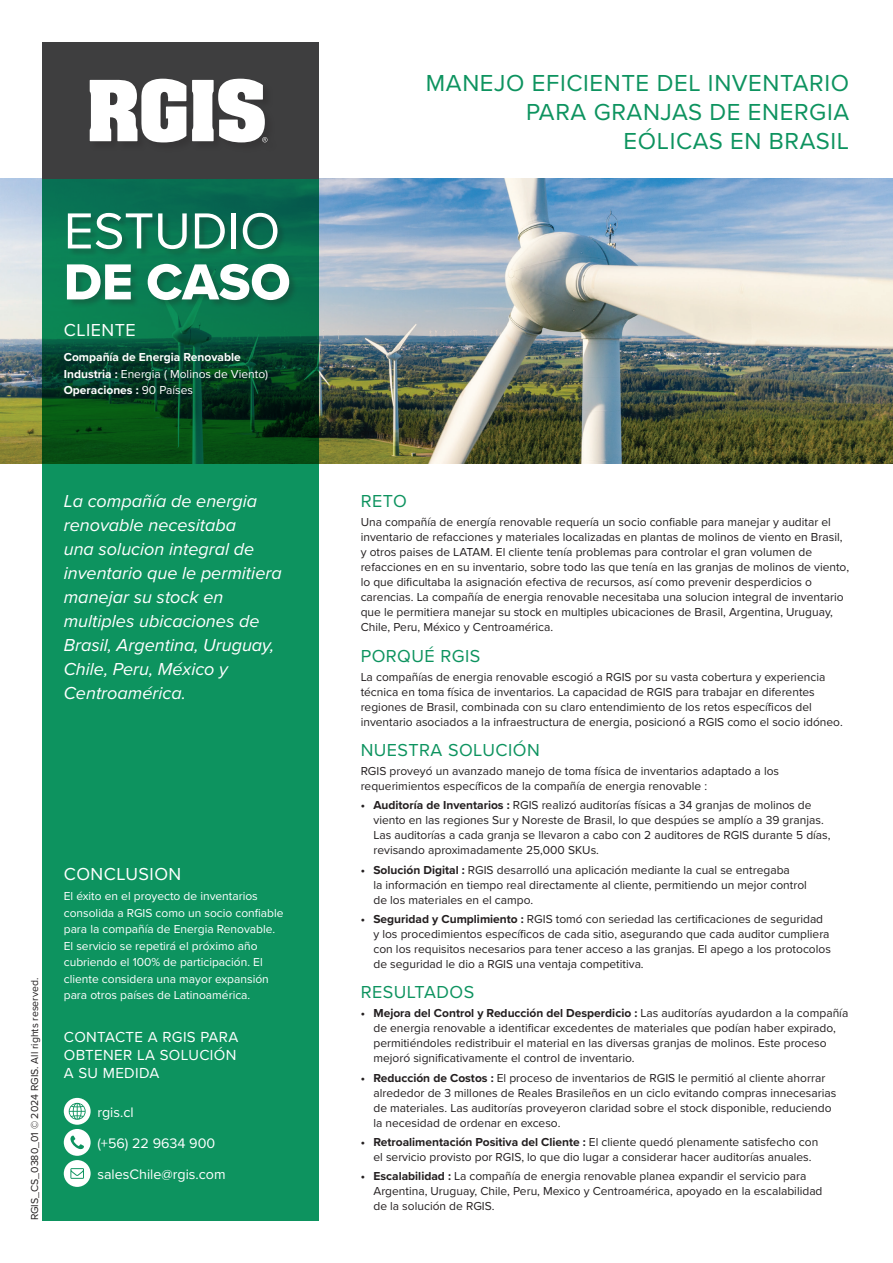
<style>
.page{position:relative;width:893px;height:1263px;background:#fff}
.page>*{position:absolute;margin:0;border:0;box-sizing:border-box;transform-origin:0 0}
.t1{font:52.5px "Proxima Nova";color:#fff}
.t2{font:52.5px "Proxima Nova Extrabld";color:#fff}
.t3{font:24px/28.8px "Proxima Nova";letter-spacing:.025em;color:#0d935f;text-align:right}
.t4{font:italic 18px/24px "Proxima Nova";color:#fff}
.t5{font:18px "Proxima Nova";letter-spacing:.025em;color:#0d935f}
.t6{font:18px "Proxima Nova";letter-spacing:.025em;color:#fff}
.t7{font:15.15px/18.1px "Proxima Nova";letter-spacing:.025em;color:#fff;text-align:justify}
.t8{font:14.25px "Proxima Nova";color:#fff}
.t9{font:12px/15px "Proxima Nova";color:#231f20}
.t10{font:12px/16.5px "Proxima Nova";color:#fff}
.t11{font:700 12px/16.5px "Proxima Nova";color:#fff}
.t12{font:10.5px "Proxima Nova";color:#231f20}
.s1{font-weight:400}
.s2{font-weight:700}
</style>
<div class="page">
<img style="left:0;top:179px;width:893px;height:284px">
<svg style="left:43px;top:179px;width:276px;height:1041px;background:#0b8555"></svg>
<div style="left:67px;top:213px;width:231px;height:96px;background:#231f20;opacity:.25"></div>
<div style="left:43px;top:43px;width:276px;height:136px;background:#3e3e3f"></div>
<svg style="left:192px;top:79px;width:75px;height:63px"></svg>
<svg style="left:90px;top:79px;width:96px;height:63px"></svg>
<div style="left:64px;top:1160px;width:27px;height:27px;background:#fff;border-radius:50%"></div>
<svg style="left:70px;top:1168px;width:14px;height:11px"></svg>
<div style="left:64px;top:1129px;width:27px;height:27px;background:#fff;border-radius:50%"></div>
<svg style="left:70px;top:1136px;width:14px;height:13px"></svg>
<div style="left:64px;top:1098px;width:27px;height:27px;background:#fff;border-radius:50%"></div>
<svg style="left:69px;top:1103px;width:17px;height:17px"></svg>
<h1 class="t1" style="left:64px;top:192px;width:218px">ESTUDIO</h1>
<h1 class="t2" style="left:64px;top:243px;width:228px">DE CASO</h1>
<h3 class="t6" style="left:64px;top:317px;width:73px">CLIENTE</h3>
<p class="t11" style="left:64px;top:349px;width:206px">Compañía de Energia Renovable<br>Industria : <span class="s1">Energia ( Molinos de Viento)<br></span>Operaciones : <span class="s1">90 Países</span></p>
<h3 class="t4" style="left:64px;top:488px;width:219px">La compañía de energia renovable necesitaba<br>una solucion integral de inventario que le permitiera manejar su stock en multiples ubicaciones de<br>Brasil, Argentina, Uruguay,<br>Chile, Peru, México y<br>Centroamérica.</h3>
<p class="t12" style="left:27px;top:1220px;width:244px;rotate:-90deg">RGIS_CS_0380_01 © 2024 RGIS. All rights reserved.</p>
<h3 class="t6" style="left:64px;top:860px;width:119px">CONCLUSION</h3>
<p class="t10" style="left:64px;top:887px;width:221px">El éxito en el proyecto de inventarios consolida a RGIS como un socio confiable para la compañía de Energia Renovable.<br>El servicio se repetirá el próximo año cubriendo el 100% de participación. El cliente considera una mayor expansión para otros países de Latinoamérica.</p>
<p class="t7" style="left:64px;top:1027px;width:176px">CONTACTE A RGIS PARA OBTENER LA SOLUCIÓN A SU MEDIDA</p>
<p class="t8" style="left:97px;top:1101px;width:38px">rgis.cl</p>
<p class="t8" style="left:97px;top:1133px;width:119px">(+56) 22 9634 900</p>
<p class="t8" style="left:97px;top:1164px;width:130px">salesChile@rgis.com</p>
<h2 class="t3" style="left:426px;top:68px;width:425px">MANEJO EFICIENTE DEL INVENTARIO<br>PARA GRANJAS DE ENERGIA<br>EÓLICAS EN BRASIL</h2>
<h3 class="t5" style="left:361px;top:488px;width:48px">RETO</h3>
<p class="t9" style="left:361px;top:514px;width:490px">Una compañía de energía renovable requería un socio confiable para manejar y auditar el inventario de refacciones y materiales localizadas en plantas de molinos de viento en Brasil, y otros paises de LATAM. El cliente tenía problemas para controlar el gran volumen de refacciones en en su inventario, sobre todo las que tenía en las granjas de molinos de viento, lo que dificultaba la asignación efectiva de recursos, así como prevenir desperdicios o carencias. La compañía de energia renovable necesitaba una solucion integral de inventario que le permitiera manejar su stock en multiples ubicaciones de Brasil, Argentina, Uruguay, Chile, Peru, México y Centroamérica.</p>
<h3 class="t5" style="left:361px;top:642px;width:121px">PORQUÉ RGIS</h3>
<p class="t9" style="left:361px;top:669px;width:484px">La compañías de energia renovable escogió a RGIS por su vasta cobertura y experiencia técnica en toma física de inventarios. La capacidad de RGIS para trabajar en diferentes regiones de Brasil, combinada con su claro entendimiento de los retos específicos del inventario asociados a la infraestructura de energia, posicionó a RGIS como el socio idóneo.</p>
<h3 class="t5" style="left:361px;top:736px;width:181px">NUESTRA SOLUCIÓN</h3>
<p class="t9" style="left:361px;top:763px;width:420px">RGIS proveyó un avanzado manejo de toma física de inventarios adaptado a los requerimientos específicos de la compañía de energia renovable :</p>
<p class="t9" style="left:373px;top:797px;width:459px;text-indent:-13px"><span class="s2">• Auditoría de Inventarios :</span> RGIS realizó auditorías físicas a 34 granjas de molinos de viento en las regiones Sur y Noreste de Brasil, lo que despúes se amplío a 39 granjas.<br>Las auditorías a cada granja se llevaron a cabo con 2 auditores de RGIS durante 5 días, revisando aproximadamente 25,000 SKUs.</p>
<p class="t9" style="left:373px;top:862px;width:435px;text-indent:-13px"><span class="s2">• Solución Digital :</span> RGIS desarrolló una aplicación mediante la cual se entregaba<br>la información en tiempo real directamente al cliente, permitiendo un mejor control de los materiales en el campo.</p>
<p class="t9" style="left:373px;top:911px;width:459px;text-indent:-13px"><span class="s2">• Seguridad y Cumplimiento :</span> RGIS tomó con seriedad las certificaciones de seguridad y los procedimientos específicos de cada sitio, asegurando que cada auditor cumpliera con los requisitos necesarios para tener acceso a las granjas. El apego a los protocolos de seguridad le dio a RGIS una ventaja competitiva.</p>
<h3 class="t5" style="left:361px;top:978px;width:115px">RESULTADOS</h3>
<p class="t9" style="left:373px;top:1005px;width:476px;text-indent:-13px"><span class="s2">• Mejora del Control y Reducción del Desperdicio :</span> Las auditorías ayudardon a la compañía de energia renovable a identificar excedentes de materiales que podían haber expirado, permitiéndoles redistribuir el material en las diversas granjas de molinos. Este proceso mejoró significativamente el control de inventario.</p>
<p class="t9" style="left:373px;top:1069px;width:464px;text-indent:-13px"><span class="s2">• Reducción de Costos :</span> El proceso de inventarios de RGIS le permitió al cliente ahorrar alrededor de 3 millones de Reales Brasileños en un ciclo evitando compras innecesarias de materiales. Las auditorías proveyeron claridad sobre el stock disponible, reduciendo la necesidad de ordenar en exceso.</p>
<p class="t9" style="left:361px;top:1134px;width:459px;text-align:center"><span class="s2">• Retroalimentación Positiva del Cliente :</span> El cliente quedó plenamente satisfecho con el servicio provisto por RGIS, lo que dio lugar a considerar hacer auditorías anuales.</p>
<p class="t9" style="left:373px;top:1168px;width:451px;text-indent:-13px"><span class="s2">• Escalabilidad :</span> La compañía de energia renovable planea expandir el servicio para<br>Argentina, Uruguay, Chile, Peru, Mexico y Centroamérica, apoyado en la escalabilidad de la solución de RGIS.</p>
</div>
